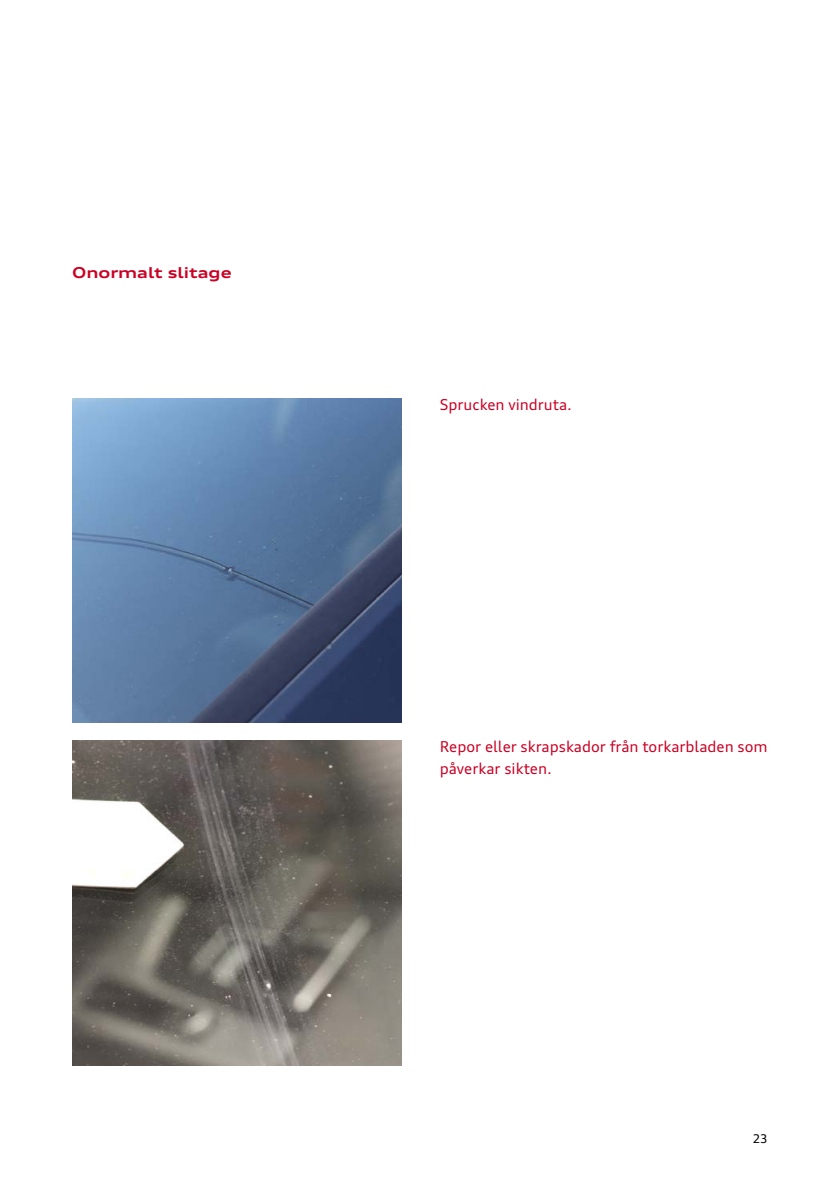
<style>
.page{position:relative;width:840px;height:1191px;background:#fff}
.page>*{position:absolute;margin:0;border:0;box-sizing:border-box;transform-origin:0 0}
.t1{font:15px/22px "Audi Type";color:#cb0024}
.t2{font:700 expanded 15px "Audi Type";color:#cb0024}
.t3{font:12px "Audi Type";color:#000}
</style>
<div class="page">
<img style="left:72px;top:398px;width:329px;height:324px">
<img style="left:72px;top:740px;width:329px;height:325px">
<p class="t2" style="left:72px;top:263px;width:161px">Onormalt slitage</p>
<p class="t1" style="left:439px;top:393px;width:134px">Sprucken vindruta.</p>
<p class="t1" style="left:439px;top:735px;width:329px">Repor eller skrapskador från torkarbladen som påverkar sikten.</p>
<p class="t3" style="left:752px;top:1131px;width:17px">23</p>
</div>
